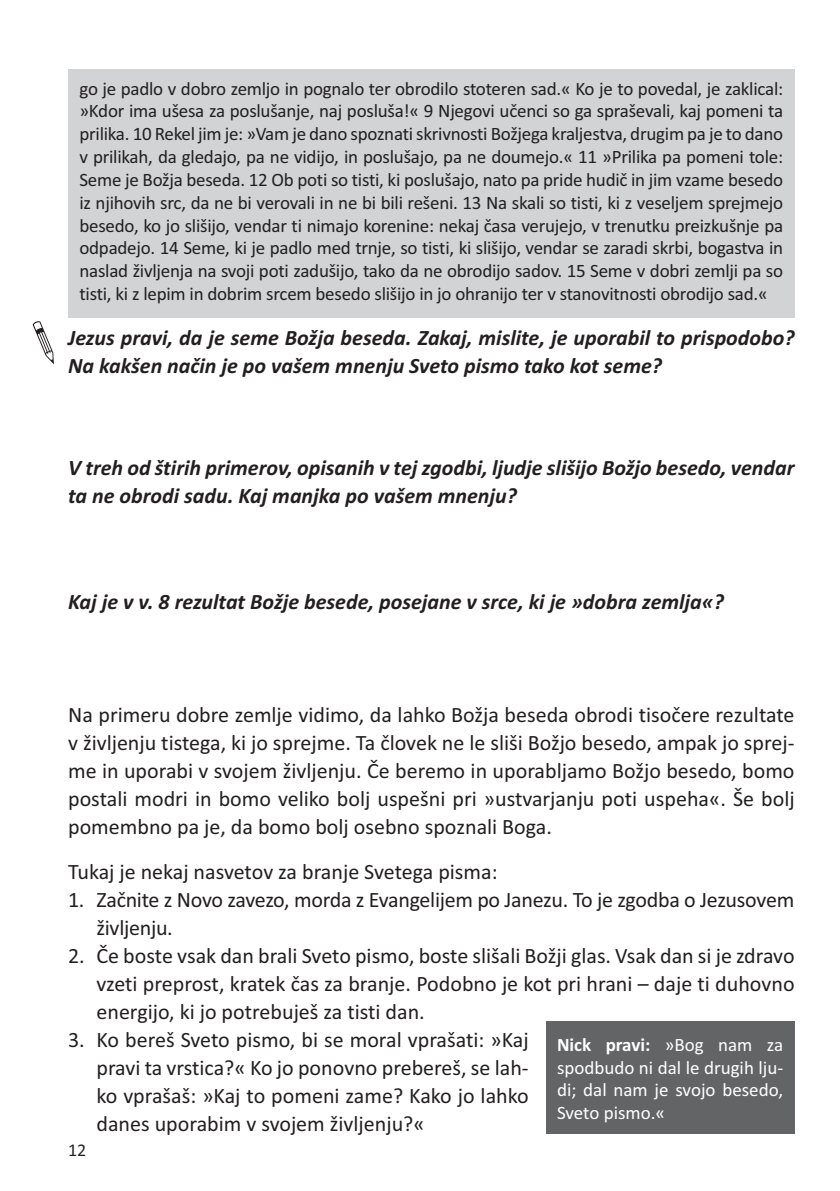
<style>
.page{position:relative;width:840px;height:1191px;background:#fff}
.page>*{position:absolute;margin:0;border:0;box-sizing:border-box;transform-origin:0 0}
.t1{font:22px/28px "Calibri";color:#231f20;text-align:justify}
.t2{font:italic 700 22px/28px "Calibri";color:#231f20}
.t3{font:19px/22.8px "Calibri";letter-spacing:-.015em;color:#231f20;text-align:justify}
.t4{font:19px/22.8px "Calibri";color:#fff;text-align:justify}
.t5{font:18px "Calibri";color:#231f20}
.s1{font-weight:700}
</style>
<div class="page">
<div style="left:545px;top:1021px;width:249px;height:113px;background:#636466"></div>
<div style="left:68px;top:69px;width:726px;height:248px;background:#d1d3d4"></div>
<p class="t3" style="left:79px;top:78px;width:705px">go je padlo v dobro zemljo in pognalo ter obrodilo stoteren sad.« Ko je to povedal, je zaklical: »Kdor ima ušesa za poslušanje, naj posluša!« 9 Njegovi učenci so ga spraševali, kaj pomeni ta prilika. 10 Rekel jim je: »Vam je dano spoznati skrivnosti Božjega kraljestva, drugim pa je to dano v prilikah, da gledajo, pa ne vidijo, in poslušajo, pa ne doumejo.« 11 »Prilika pa pomeni tole:<br>Seme je Božja beseda. 12 Ob poti so tisti, ki poslušajo, nato pa pride hudič in jim vzame besedo iz njihovih src, da ne bi verovali in ne bi bili rešeni. 13 Na skali so tisti, ki z veseljem sprejmejo besedo, ko jo slišijo, vendar ti nimajo korenine: nekaj časa verujejo, v trenutku preizkušnje pa odpadejo. 14 Seme, ki je padlo med trnje, so tisti, ki slišijo, vendar se zaradi skrbi, bogastva in naslad življenja na svoji poti zadušijo, tako da ne obrodijo sadov. 15 Seme v dobri zemlji pa so tisti, ki z lepim in dobrim srcem besedo slišijo in jo ohranijo ter v stanovitnosti obrodijo sad.«</p>
<p class="t2" style="left:68px;top:326px;width:727px">Jezus pravi, da je seme Božja beseda. Zakaj, mislite, je uporabil to prispodobo?<br>Na kakšen način je po vašem mnenju Sveto pismo tako kot seme?</p>
<p class="t2" style="left:68px;top:455px;width:727px">V treh od štirih primerov, opisanih v tej zgodbi, ljudje slišijo Božjo besedo, vendar ta ne obrodi sadu. Kaj manjka po vašem mnenju?</p>
<p class="t2" style="left:68px;top:590px;width:657px">Kaj je v v. 8 rezultat Božje besede, posejane v srce, ki je »dobra zemlja«?</p>
<p class="t1" style="left:68px;top:702px;width:727px">Na primeru dobre zemlje vidimo, da lahko Božja beseda obrodi tisočere rezultate v življenju tistega, ki jo sprejme. Ta človek ne le sliši Božjo besedo, ampak jo sprej&shy;me in uporabi v svojem življenju. Če beremo in uporabljamo Božjo besedo, bomo postali modri in bomo veliko bolj uspešni pri »ustvarjanju poti uspeha«. Še bolj pomembno pa je, da bomo bolj osebno spoznali Boga.</p>
<p class="t1" style="left:68px;top:859px;width:431px">Tukaj je nekaj nasvetov za branje Svetega pisma:</p>
<p class="t1" style="left:96px;top:887px;width:698px;text-indent:-28px">1. Začnite z Novo zavezo, morda z Evangelijem po Janezu. To je zgodba o Jezusovem življenju.</p>
<p class="t1" style="left:96px;top:943px;width:699px;text-indent:-28px">2. Če boste vsak dan brali Sveto pismo, boste slišali Božji glas. Vsak dan si je zdravo vzeti preprost, kratek čas za branje. Podobno je kot pri hrani – daje ti duhovno energijo, ki jo potrebuješ za tisti dan.</p>
<p class="t1" style="left:96px;top:1027px;width:433px;text-indent:-28px">3. Ko bereš Sveto pismo, bi se moral vprašati: »Kaj pravi ta vrstica?« Ko jo ponovno prebereš, se lah&shy;ko vprašaš: »Kaj to pomeni zame? Kako jo lahko danes uporabim v svojem življenju?«</p>
<p class="t4" style="left:556px;top:1034px;width:227px"><span class="s1">Nick pravi:</span> »Bog nam za spodbudo ni dal le drugih lju&shy;di; dal nam je svojo besedo, Sveto pismo.«</p>
<p class="t5" style="left:68px;top:1144px;width:20px">12</p>
</div>
